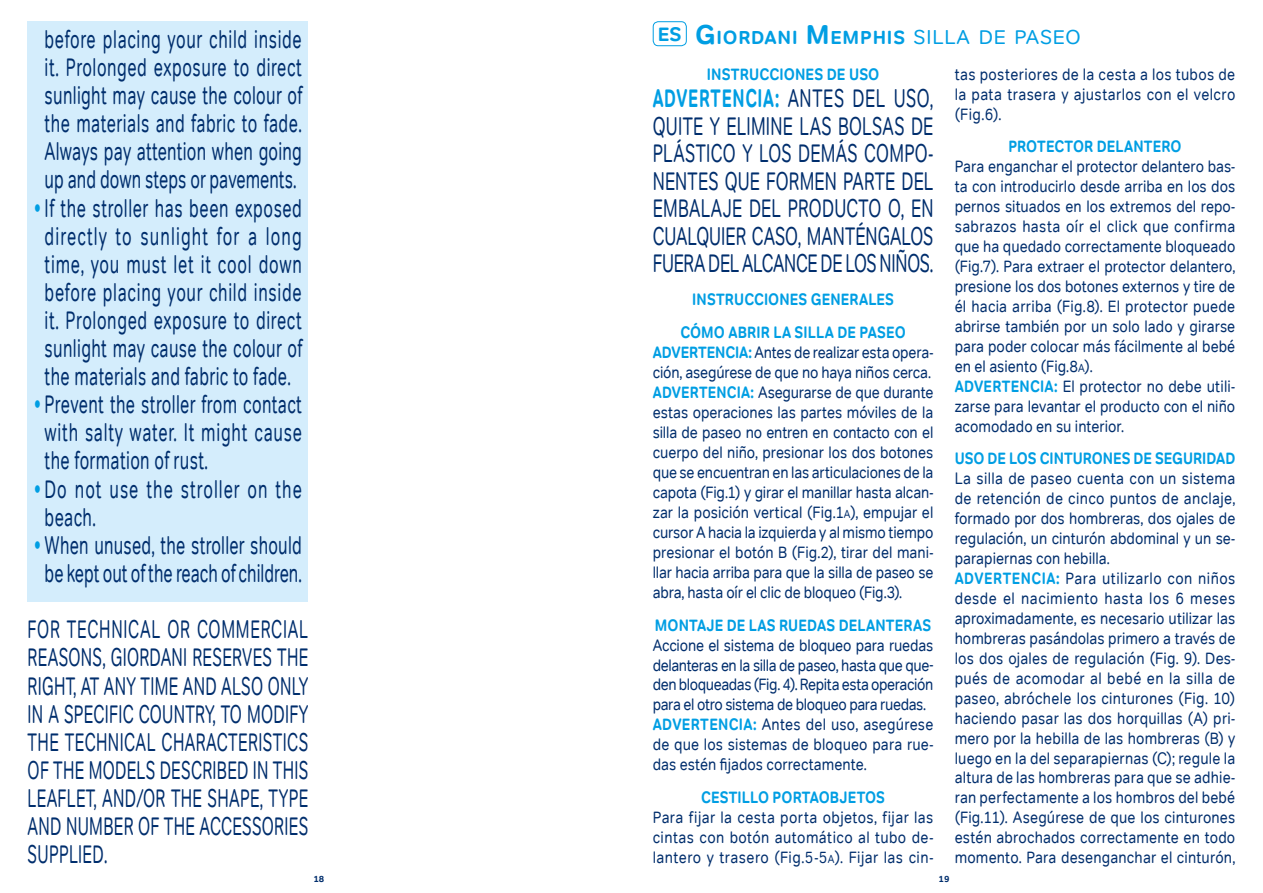
<style>
.page{position:relative;width:1263px;height:893px;background:#fff}
.page>*{position:absolute;margin:0;border:0;box-sizing:border-box;transform-origin:0 0}
.t1{font:25.5px/28px "Tondo Corp";letter-spacing:.02em;color:#002e6d;text-align:justify;scale:.64 1}
.t2{font:25.5px/28px "Tondo Corp";letter-spacing:.02em;color:#002e6d;text-align:justify;scale:.62 1}
.t3{font:25.5px/28px "Tondo Corp";letter-spacing:.04em;color:#002e6d;text-align:center;scale:.64 1}
.t4{font:25.5px/27.5px "Tondo Corp";letter-spacing:.02em;color:#002e6d;text-align:justify;scale:.66 1}
.t5{font:25.5px/28px "Tondo Corp";color:#002e6d;text-align:center;scale:.64 1}
.t6{font:25.5px/28px "Tondo Corp";letter-spacing:.06em;color:#002e6d;scale:.64 1}
.t7{font:19.95px "Tondo Corp";color:#009ee3}
.t8{font:700 18.9px "Tondo Corp";color:#009ee3}
.t9{font:16.5px/20px "Tondo Corp";letter-spacing:.005em;color:#002e6d;scale:.86 1}
.t10{font:16.5px/20px "Tondo Corp";letter-spacing:-.015em;color:#002e6d;scale:.86 1}
.t11{font:700 16.5px/32.7px "Tondo Corp";letter-spacing:.01em;color:#009ee3;text-align:center;scale:.86 1}
.t12{font:700 16.5px "Tondo Corp";letter-spacing:.01em;color:#009ee3;scale:.87 1}
.t13{font:700 9px "Tondo Corp";color:#002e6d}
.s1{font-weight:700;color:#009ee3}
.s2{font-size:27px}
.s3{font-weight:700;font-size:18.9px}
.s4{font-size:11.55px}
</style>
<div class="page">
<div style="left:28px;top:21px;width:280px;height:581px;background:#d4edfc"></div>
<div style="left:653px;top:21px;width:34px;height:25px;border:1px solid #009ee3;border-radius:5px"></div>
<h1 class="t1" style="left:45px;top:25px;width:404px">before placing your child inside it. Prolonged exposure to direct sunlight may cause the colour of the materials and fabric to fade.<br>Always pay attention when going up and down steps or pavements.</h1>
<h1 class="t3" style="left:34px;top:194px;width:421px"><span class="s1">•</span> If the stroller has been exposed directly to sunlight for a long time, you must let it cool down before placing your child inside it. Prolonged exposure to direct sunlight may cause the colour of the materials and fabric to fade.</h1>
<h1 class="t1" style="left:45px;top:390px;width:404px;text-indent:-11px"><span class="s1">•</span> Prevent the stroller from contact with salty water. It might cause the formation of rust.</h1>
<h1 class="t6" style="left:45px;top:475px;width:404px;text-indent:-11px"><span class="s1">•</span> Do not use the stroller on the beach.</h1>
<h1 class="t5" style="left:34px;top:531px;width:420px"><span class="s1">•</span> When unused, the stroller should be kept out of the reach of children.</h1>
<p class="t2" style="left:28px;top:615px;width:454px">FOR TECHNICAL OR COMMERCIAL REASONS, GIORDANI RESERVES THE RIGHT, AT ANY TIME AND ALSO ONLY IN A SPECIFIC COUNTRY, TO MODIFY THE TECHNICAL CHARACTERISTICS OF THE MODELS DESCRIBED IN THIS LEAFLET, AND/OR THE SHAPE, TYPE AND NUMBER OF THE ACCESSORIES SUPPLIED.</p>
<p class="t13" style="left:313px;top:873px;width:12px">18</p>
<p class="t8" style="left:658px;top:25px;width:71px"><sup>ES</sup> <span class="s2">G</span>IOR</p>
<p class="t8" style="left:751px;top:25px;width:94px">DANI <span class="s2">M</span>EMP</p>
<p class="t7" style="left:873px;top:25px;width:53px"><span class="s3">HIS</span> SILLA</p>
<p class="t7" style="left:979px;top:25px;width:50px">DE PASEO</p>
<p class="t12" style="left:707px;top:64px;width:200px">INSTRUCCIONES DE USO</p>
<h1 class="t4" style="left:653px;top:85px;width:427px"><span class="s1">ADVERTENCIA:</span> ANTES DEL USO, QUITE Y ELIMINE LAS BOLSAS DE PLÁSTICO Y LOS DEMÁS COMPO-NENTES QUE FORMEN PARTE DEL EMBALAJE DEL PRODUCTO O, EN CUALQUIER CASO, MANTÉNGALOS FUERA DEL ALCANCE DE LOS NIÑOS.</h1>
<p class="t11" style="left:680px;top:283px;width:264px">INSTRUCCIONES GENERALES<br>CÓMO ABRIR LA SILLA DE PASEO</p>
<p class="t9" style="left:653px;top:342px;width:328px"><span class="s1">ADVERTENCIA:</span> Antes de realizar esta opera&shy;ción, asegúrese de que no haya niños cerca.<br><span class="s1">ADVERTENCIA:</span> Asegurarse de que durante estas operaciones las partes móviles de la silla de paseo no entren en contacto con el cuerpo del niño, presionar los dos botones que se encuentran en las articulaciones de la capota (Fig.1) y girar el manillar hasta alcan&shy;zar la posición vertical (Fig.1<span class="s4">A</span>), empujar el cursor A hacia la izquierda y al mismo tiempo presionar el botón B (Fig.2), tirar del mani&shy;llar hacia arriba para que la silla de paseo se abra, hasta oír el clic de bloqueo (Fig.3).</p>
<p class="t11" style="left:655px;top:608px;width:323px">MONTAJE DE LAS RUEDAS DELANTERAS</p>
<p class="t10" style="left:653px;top:635px;width:328px">Accione el sistema de bloqueo para ruedas delanteras en la silla de paseo, hasta que que&shy;den bloqueadas (Fig. 4). Repita esta operación para el otro sistema de bloqueo para ruedas.<br><span class="s1">ADVERTENCIA:</span> Antes del uso, asegúrese de que los sistemas de bloqueo para rue&shy;das estén fijados correctamente.</p>
<p class="t11" style="left:701px;top:781px;width:215px">CESTILLO PORTAOBJETOS</p>
<p class="t9" style="left:653px;top:808px;width:328px;text-align:justify">Para fijar la cesta porta objetos, fijar las cintas con botón automático al tubo de&shy;lantero y trasero (Fig.5-5<span class="s4">A</span>). Fijar las cin-</p>
<p class="t9" style="left:955px;top:64px;width:328px;text-align:justify">tas posteriores de la cesta a los tubos de la pata trasera y ajustarlos con el velcro (Fig.6).</p>
<p class="t11" style="left:1008px;top:130px;width:203px">PROTECTOR DELANTERO</p>
<p class="t9" style="left:955px;top:157px;width:328px">Para enganchar el protector delantero bas&shy;ta con introducirlo desde arriba en los dos pernos situados en los extremos del repo&shy;sabrazos hasta oír el click que confirma que ha quedado correctamente bloqueado (Fig.7). Para extraer el protector delantero, presione los dos botones externos y tire de él hacia arriba (Fig.8). El protector puede abrirse también por un solo lado y girarse para poder colocar más fácilmente al bebé en el asiento (Fig.8<span class="s4">A</span>).<br><span class="s1">ADVERTENCIA:</span> El protector no debe utili&shy;zarse para levantar el producto con el niño acomodado en su interior.</p>
<p class="t11" style="left:955px;top:442px;width:328px">USO DE LOS CINTURONES DE SEGURIDAD</p>
<p class="t9" style="left:955px;top:469px;width:328px">La silla de paseo cuenta con un sistema de retención de cinco puntos de anclaje, formado por dos hombreras, dos ojales de regulación, un cinturón abdominal y un se&shy;parapiernas con hebilla.<br><span class="s1">ADVERTENCIA:</span> Para utilizarlo con niños desde el nacimiento hasta los 6 meses aproximadamente, es necesario utilizar las hombreras pasándolas primero a través de los dos ojales de regulación (Fig. 9). Des&shy;pués de acomodar al bebé en la silla de paseo, abróchele los cinturones (Fig. 10) haciendo pasar las dos horquillas (A) pri&shy;mero por la hebilla de las hombreras (B) y luego en la del separapiernas (C); regule la altura de las hombreras para que se adhie&shy;ran perfectamente a los hombros del bebé (Fig.11). Asegúrese de que los cinturones estén abrochados correctamente en todo momento. Para desenganchar el cinturón,</p>
<p class="t13" style="left:938px;top:873px;width:12px">19</p>
</div>
